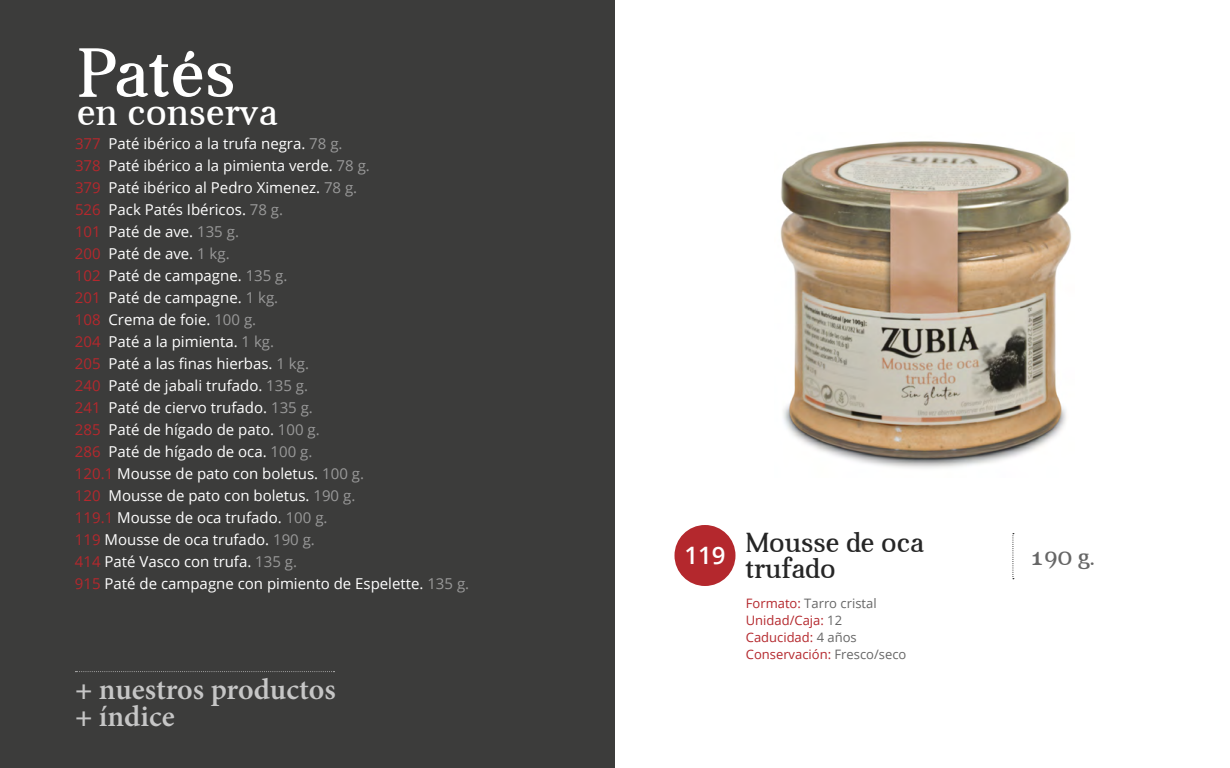
<style>
.page{position:relative;width:1230px;height:768px;background:#fff}
.page>*{position:absolute;margin:0;border:0;box-sizing:border-box;transform-origin:0 0}
.t1{font:70px "Aver";letter-spacing:.01em;color:#fff}
.t2{font:38px "Aver";letter-spacing:.01em;color:#fff}
.t3{font:600 30px/27px "Minion Pro";color:#c6c6c6}
.t4{font:28px/26px "Aver";color:#262626}
.t5{font:24px "Aver";color:#666}
.t6{font:600 24px "Open Sans";color:#fff}
.t7{font:15px/22px "Open Sans";color:#fff}
.t8{font:13px/17px "Open Sans";color:#b4282d}
.s1{color:#b4282d}
.s2{color:#999}
.s3{font-weight:700}
.s4{color:#666}
</style>
<div class="page">
<div style="left:0;top:0;width:615px;height:768px;background:#3c3c3b"></div>
<img style="left:780px;top:141px;width:291px;height:327px">
<div style="left:674px;top:525px;width:62px;height:61px;background:#b4282d;border-radius:50%"></div>
<svg style="left:1012px;top:533px;width:2px;height:46px"></svg>
<svg style="left:76px;top:671px;width:259px;height:1px"></svg>
<h1 class="t1" style="left:77px;top:35px;width:160px">Patés</h1>
<h2 class="t2" style="left:77px;top:91px;width:202px">en conserva</h2>
<p class="t7" style="left:75px;top:132px;width:396px"><span class="s1">377</span> Paté ibérico a la trufa negra. <span class="s2">78 g.<br></span><span class="s1">378</span> Paté ibérico a la pimienta verde. <span class="s2">78 g.<br></span><span class="s1">379</span> Paté ibérico al Pedro Ximenez. <span class="s2">78 g.<br></span><span class="s1">526</span> Pack Patés Ibéricos. <span class="s2">78 g.<br></span><span class="s1">101</span> Paté de ave. <span class="s2">135 g.<br></span><span class="s1">200</span> Paté de ave. <span class="s2">1 kg.<br></span><span class="s1">102</span> Paté de campagne. <span class="s2">135 g.<br></span><span class="s1">201</span> Paté de campagne. <span class="s2">1 kg.<br></span><span class="s1">108</span> Crema de foie. <span class="s2">100 g.<br></span><span class="s1">204</span> Paté a la pimienta. <span class="s2">1 kg.<br></span><span class="s1">205</span> Paté a las finas hierbas. <span class="s2">1 kg.<br></span><span class="s1">240</span> Paté de jabali trufado. <span class="s2">135 g.<br></span><span class="s1">241</span> Paté de ciervo trufado. <span class="s2">135 g.<br></span><span class="s1">285</span> Paté de hígado de pato. <span class="s2">100 g.<br></span><span class="s1">286</span> Paté de hígado de oca. <span class="s2">100 g.<br></span><span class="s1">120.1</span> Mousse de pato con boletus. <span class="s2">100 g.<br></span><span class="s1">120</span> Mousse de pato con boletus. <span class="s2">190 g.<br></span><span class="s1">119.1</span> Mousse de oca trufado. <span class="s2">100 g.<br></span><span class="s1">119</span> Mousse de oca trufado. <span class="s2">190 g.<br></span><span class="s1">414</span> Paté Vasco con trufa. <span class="s2">135 g.<br></span><span class="s1">915</span> Paté de campagne con pimiento de Espelette. <span class="s2">135 g.</span></p>
<h3 class="t3" style="left:75px;top:676px;width:262px"><span class="s3">+</span> nuestros productos <span class="s3">+</span> índice</h3>
<h3 class="t6" style="left:684px;top:539px;width:43px">119</h3>
<h3 class="t4" style="left:746px;top:530px;width:180px">Mousse de oca trufado</h3>
<p class="t8" style="left:746px;top:594px;width:162px">Formato: <span class="s4">Tarro cristal<br></span>Unidad/Caja: <span class="s4">12<br></span>Caducidad: <span class="s4">4 años<br></span>Conservación: <span class="s4">Fresco/seco</span></p>
<h3 class="t5" style="left:1031px;top:544px;width:66px">190 g.</h3>
</div>
